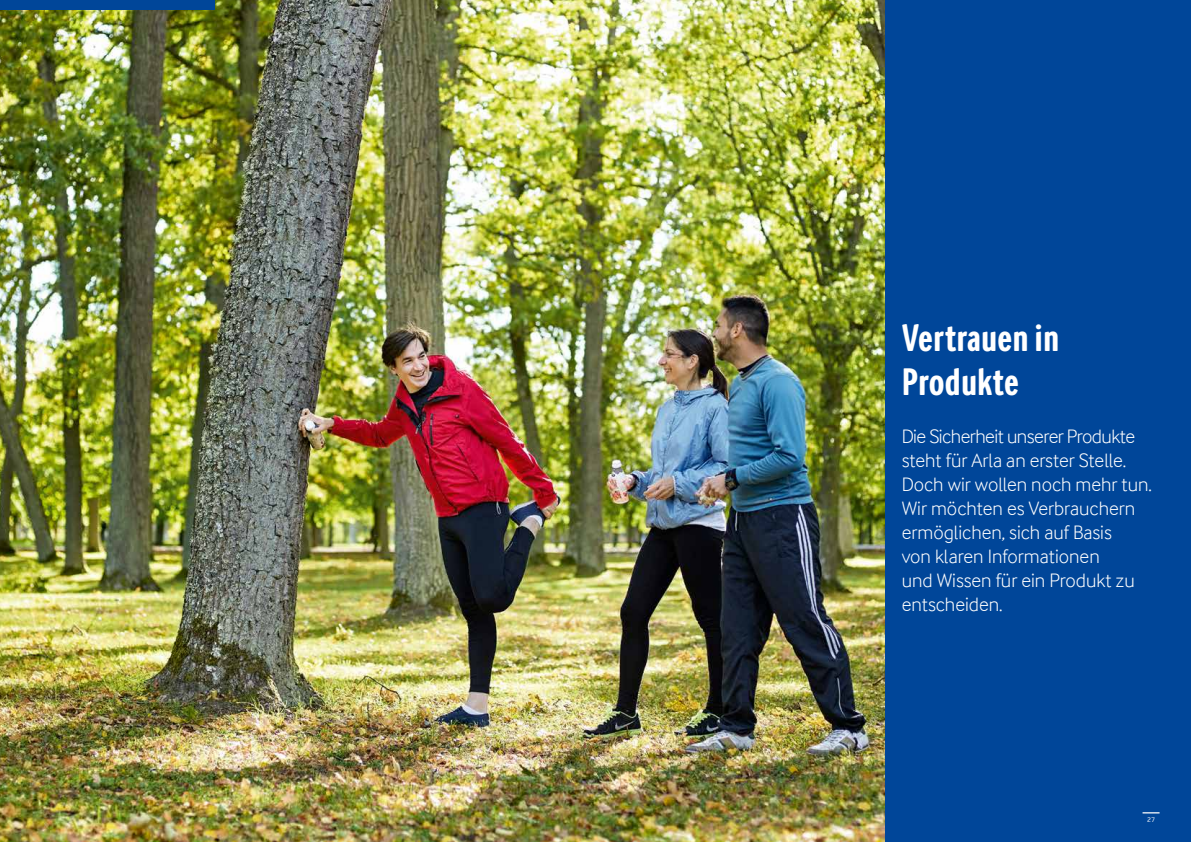
<style>
.page{position:relative;width:1191px;height:842px;background:#fff}
.page>*{position:absolute;margin:0;border:0;box-sizing:border-box;transform-origin:0 0}
.t1{font:700 40px/44px "Arla Inter Face Condensed";color:#fff}
.t2{font:300 20px/24px "Arla Inter Face";color:#fff}
.t3{font:7px "Arla Inter Face";color:#fff}
</style>
<div class="page">
<div style="left:884px;top:0;width:307px;height:842px;background:#004699"></div>
<img style="left:0;top:0;width:884px;height:842px">
<div style="left:0;top:0;width:214px;height:10px;background:#004699"></div>
<svg style="left:1142px;top:812px;width:17px;height:1px"></svg>
<h1 class="t1" style="left:901px;top:315px;width:159px">Vertrauen in<br>Produkte</h1>
<p class="t2" style="left:901px;top:424px;width:252px">Die Sicherheit unserer Produkte steht für Arla an erster Stelle.<br>Doch wir wollen noch mehr tun.<br>Wir möchten es Verbrauchern ermöglichen, sich auf Basis<br>von klaren Informationen<br>und Wissen für ein Produkt zu entscheiden.</p>
<p class="t3" style="left:1147px;top:816px;width:9px">27</p>
</div>
